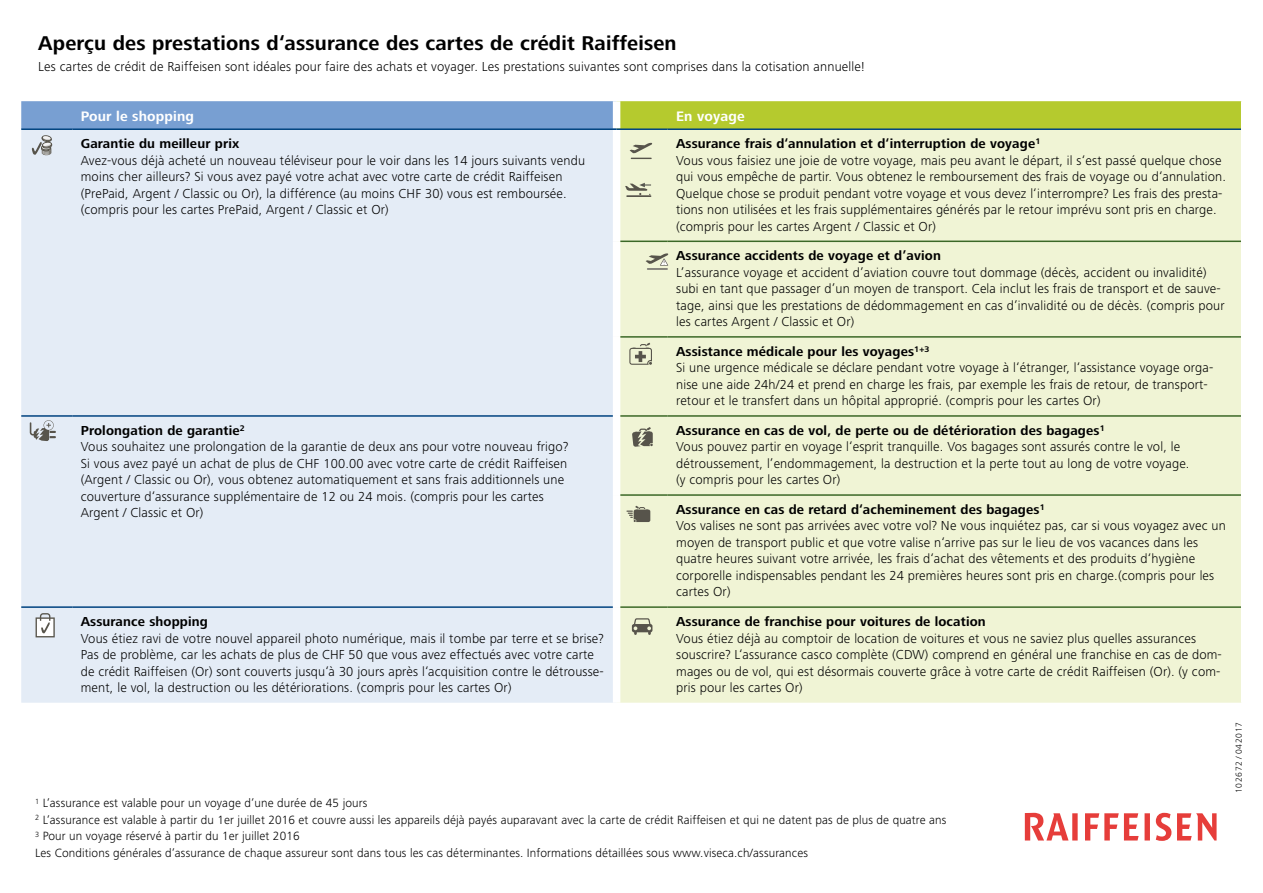
<style>
.page{position:relative;width:1263px;height:893px;background:#fff}
.page>*{position:absolute;margin:0;border:0;box-sizing:border-box;transform-origin:0 0}
.t1{font:700 20.7px "Frutiger Next LT";letter-spacing:.01em;color:#000}
.t2{font:700 14.25px "Frutiger Next LT";letter-spacing:.01em;color:#fff}
.t3{font:300 13.5px/16.5px "Frutiger Next LT";letter-spacing:.01em;color:#000}
.t4{font:700 13.5px "Frutiger Next LT";letter-spacing:.01em;color:#000}
.t5{font:300 12.3px/16.5px "Frutiger Next LT";letter-spacing:.01em;color:#000}
.t6{font:300 9px "Frutiger Next LT";letter-spacing:.07em;color:#000}
.s1{font-weight:700}
</style>
<div class="page">
<svg style="left:1025px;top:813px;width:191px;height:28px"></svg>
<div style="left:21px;top:130px;width:592px;height:573px;background:#e4ecf6"></div>
<div style="left:620px;top:130px;width:621px;height:573px;background:#f0f4d5"></div>
<svg style="left:21px;top:101px;width:1221px;height:27px;background:#98b57f"></svg>
<div style="left:613px;top:101px;width:7px;height:27px;background:#fff"></div>
<hr style="left:21px;top:128px;width:51px;height:2px;background:#004380">
<hr style="left:72px;top:128px;width:545px;height:2px;background:#004380">
<hr style="left:617px;top:128px;width:51px;height:2px;background:#004380">
<hr style="left:668px;top:128px;width:573px;height:2px;background:#004380">
<hr style="left:21px;top:415px;width:51px;height:2px;background:#004380">
<hr style="left:72px;top:415px;width:541px;height:2px;background:#004380">
<hr style="left:21px;top:606px;width:51px;height:2px;background:#004380">
<hr style="left:72px;top:606px;width:541px;height:2px;background:#004380">
<hr style="left:620px;top:241px;width:48px;height:1px;background:#3b6827">
<hr style="left:668px;top:241px;width:573px;height:1px;background:#3b6827">
<hr style="left:620px;top:336px;width:48px;height:2px;background:#3b6827">
<hr style="left:668px;top:336px;width:573px;height:2px;background:#3b6827">
<hr style="left:620px;top:415px;width:48px;height:2px;background:#3b6827">
<hr style="left:668px;top:415px;width:573px;height:2px;background:#3b6827">
<hr style="left:620px;top:494px;width:48px;height:2px;background:#3b6827">
<hr style="left:668px;top:494px;width:573px;height:2px;background:#3b6827">
<hr style="left:620px;top:606px;width:48px;height:2px;background:#3b6827">
<hr style="left:668px;top:606px;width:573px;height:2px;background:#3b6827">
<svg style="left:32px;top:135px;width:20px;height:20px"></svg>
<svg style="left:630px;top:143px;width:23px;height:16px"></svg>
<hr style="left:626px;top:195px;width:25px;height:2px;background:#57544b">
<svg style="left:625px;top:183px;width:26px;height:12px"></svg>
<svg style="left:629px;top:343px;width:23px;height:22px"></svg>
<svg style="left:30px;top:420px;width:26px;height:21px"></svg>
<svg style="left:632px;top:427px;width:21px;height:20px"></svg>
<svg style="left:626px;top:506px;width:24px;height:16px"></svg>
<svg style="left:36px;top:613px;width:19px;height:24px"></svg>
<svg style="left:632px;top:618px;width:20px;height:17px"></svg>
<svg style="left:646px;top:253px;width:23px;height:17px"></svg>
<h1 class="t1" style="left:38px;top:31px;width:640px">Aperçu des prestations d‘assurance des cartes de crédit Raiffeisen</h1>
<p class="t3" style="left:38px;top:58px;width:828px">Les cartes de crédit de Raiffeisen sont idéales pour faire des achats et voyager. Les prestations suivantes sont comprises dans la cotisation annuelle!</p>
<p class="t2" style="left:81px;top:108px;width:115px">Pour le shopping</p>
<p class="t2" style="left:676px;top:108px;width:70px">En voyage</p>
<p class="t4" style="left:81px;top:136px;width:160px">Garantie du meilleur prix</p>
<p class="t3" style="left:81px;top:152px;width:506px">Avez-vous déjà acheté un nouveau téléviseur pour le voir dans les 14 jours suivants vendu moins cher ailleurs? Si vous avez payé votre achat avec votre carte de crédit Raiffeisen (PrePaid, Argent / Classic ou Or), la différence (au moins CHF 30) vous est remboursée. (compris pour les cartes PrePaid, Argent / Classic et Or)</p>
<p class="t3" style="left:676px;top:135px;width:551px"><span class="s1">Assurance frais d‘annulation et d‘interruption de voyage</span><sup>1<br></sup>Vous vous faisiez une joie de votre voyage, mais peu avant le départ, il s‘est passé quelque chose qui vous empêche de partir. Vous obtenez le remboursement des frais de voyage ou d‘annulation.<br>Quelque chose se produit pendant votre voyage et vous devez l‘interrompre? Les frais des presta&shy;tions non utilisées et les frais supplémentaires générés par le retour imprévu sont pris en charge. (compris pour les cartes Argent / Classic et Or)</p>
<p class="t4" style="left:676px;top:248px;width:266px">Assurance accidents de voyage et d’avion</p>
<p class="t3" style="left:676px;top:264px;width:550px">L’assurance voyage et accident d’aviation couvre tout dommage (décès, accident ou invalidité) subi en tant que passager d’un moyen de transport. Cela inclut les frais de transport et de sauve&shy;tage, ainsi que les prestations de dédommagement en cas d’invalidité ou de décès. (compris pour les cartes Argent / Classic et Or)</p>
<p class="t3" style="left:676px;top:343px;width:539px"><span class="s1">Assistance médicale pour les voyages</span><sup>1+3<br></sup>Si une urgence médicale se déclare pendant votre voyage à l‘étranger, l‘assistance voyage orga&shy;nise une aide 24h/24 et prend en charge les frais, par exemple les frais de retour, de transport&shy;retour et le transfert dans un hôpital approprié. (compris pour les cartes Or)</p>
<p class="t3" style="left:81px;top:422px;width:489px"><span class="s1">Prolongation de garantie</span><sup>2<br></sup>Vous souhaitez une prolongation de la garantie de deux ans pour votre nouveau frigo?<br>Si vous avez payé un achat de plus de CHF 100.00 avec votre carte de crédit Raiffeisen (Argent / Classic ou Or), vous obtenez automatiquement et sans frais additionnels une couverture d‘assurance supplémentaire de 12 ou 24 mois. (compris pour les cartes Argent / Classic et Or)</p>
<p class="t3" style="left:676px;top:422px;width:515px"><span class="s1">Assurance en cas de vol, de perte ou de détérioration des bagages</span><sup>1<br></sup>Vous pouvez partir en voyage l‘esprit tranquille. Vos bagages sont assurés contre le vol, le détroussement, l’endommagement, la destruction et la perte tout au long de votre voyage. (y compris pour les cartes Or)</p>
<p class="t3" style="left:676px;top:501px;width:551px"><span class="s1">Assurance en cas de retard d‘acheminement des bagages</span><sup>1<br></sup>Vos valises ne sont pas arrivées avec votre vol? Ne vous inquiétez pas, car si vous voyagez avec un moyen de transport public et que votre valise n‘arrive pas sur le lieu de vos vacances dans les quatre heures suivant votre arrivée, les frais d‘achat des vêtements et des produits d‘hygiène corporelle indispensables pendant les 24 premières heures sont pris en charge.(compris pour les cartes Or)</p>
<p class="t4" style="left:81px;top:614px;width:129px">Assurance shopping</p>
<p class="t3" style="left:81px;top:630px;width:525px">Vous étiez ravi de votre nouvel appareil photo numérique, mais il tombe par terre et se brise?<br>Pas de problème, car les achats de plus de CHF 50 que vous avez effectués avec votre carte de crédit Raiffeisen (Or) sont couverts jusqu‘à 30 jours après l‘acquisition contre le détrousse&shy;ment, le vol, la destruction ou les détériorations. (compris pour les cartes Or)</p>
<p class="t4" style="left:676px;top:614px;width:311px">Assurance de franchise pour voitures de location</p>
<p class="t3" style="left:676px;top:630px;width:547px">Vous étiez déjà au comptoir de location de voitures et vous ne saviez plus quelles assurances souscrire? L‘assurance casco complète (CDW) comprend en général une franchise en cas de dom&shy;mages ou de vol, qui est désormais couverte grâce à votre carte de crédit Raiffeisen (Or). (y com&shy;pris pour les cartes Or)</p>
<p class="t5" style="left:35px;top:795px;width:913px"><sup>1</sup> L‘assurance est valable pour un voyage d‘une durée de 45 jours<br><sup>2</sup> L‘assurance est valable à partir du 1er juillet 2016 et couvre aussi les appareils déjà payés auparavant avec la carte de crédit Raiffeisen et qui ne datent pas de plus de quatre ans <sup>3</sup> Pour un voyage réservé à partir du 1er juillet 2016<br>Les Conditions générales d‘assurance de chaque assureur sont dans tous les cas déterminantes. Informations détaillées sous www.viseca.ch/assurances</p>
<p class="t6" style="left:1234px;top:793px;width:72px;rotate:-90deg">102672 / 042017</p>
</div>
